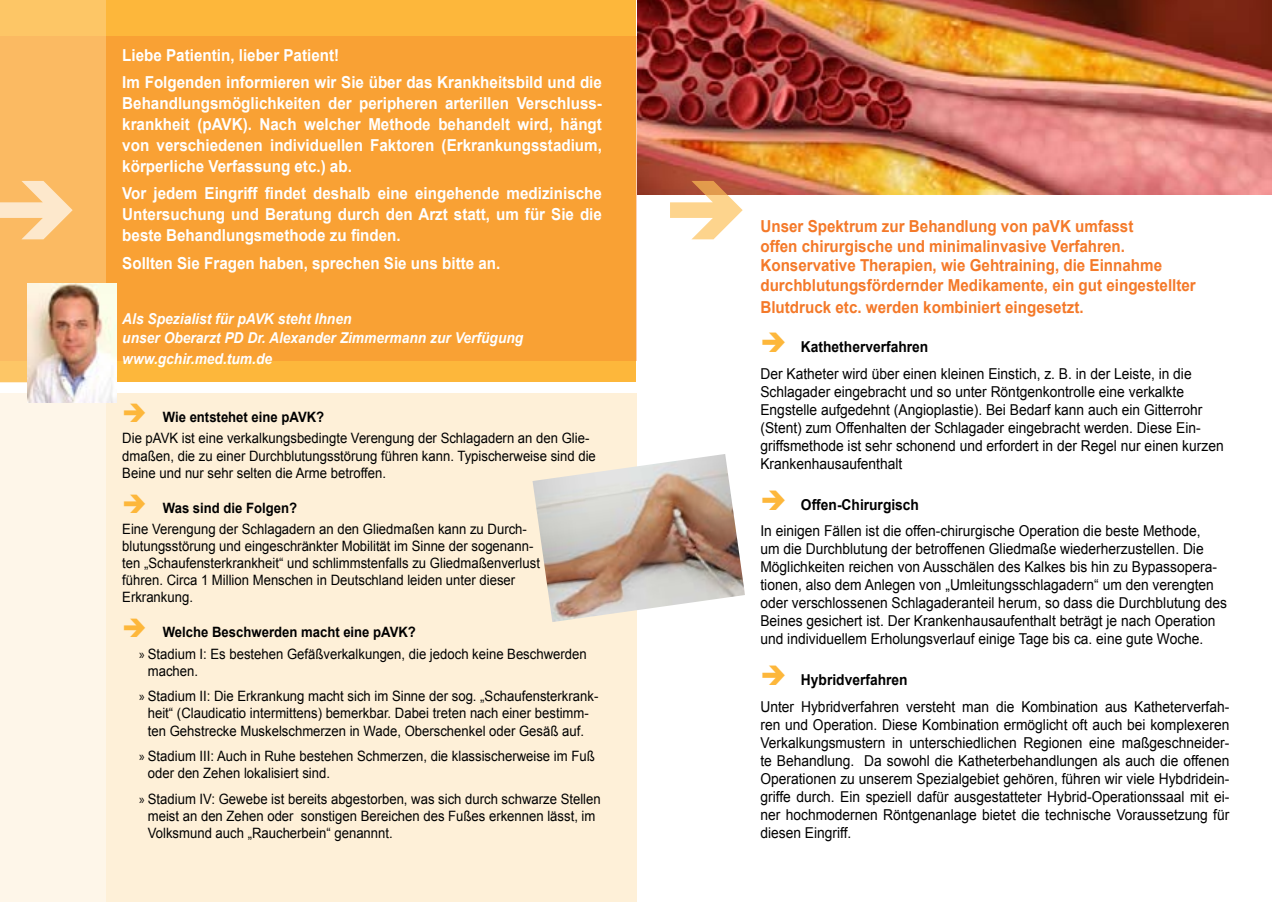
<style>
.page{position:relative;width:1272px;height:902px;background:#fff}
.page>*{position:absolute;margin:0;border:0;box-sizing:border-box;transform-origin:0 0}
.t1{font:700 16.5px/21px "Arial";color:#fff;text-align:justify;scale:.92 1}
.t2{font:700 16.5px/19.8px "Arial";color:#f47929;scale:.92 1}
.t3{font:15px/18px "Arial";color:#000;scale:.92 1}
.t4{font:italic 700 15px/19.5px "Arial";color:#fff;scale:.92 1}
.t5{font:14.25px/17.1px "Arial";color:#000;scale:.92 1}
.s1{color:#fdb73b}
.s2{font-weight:700}
.s3{font-family:"Myriad Pro"}
</style>
<div class="page">
<img style="left:637px;top:0;width:634px;height:194px">
<div style="left:0;top:0;width:636px;height:382px;background:#fdb73b"></div>
<div style="left:0;top:393px;width:636px;height:508px;background:#fef0d8"></div>
<div style="left:0;top:36px;width:636px;height:324px;background:#f9a134"></div>
<div style="left:0;top:0;width:106px;height:383px;background:#fbba62"></div>
<div style="left:0;top:393px;width:106px;height:508px;background:#fef6e9"></div>
<svg style="left:670px;top:181px;width:72px;height:58px"></svg>
<svg style="left:0;top:181px;width:73px;height:58px"></svg>
<img style="left:532px;top:454px;width:213px;height:168px">
<img style="left:27px;top:283px;width:89px;height:119px">
<p class="t1" style="left:122px;top:42px;width:523px;line-height:27.3px">Liebe Patientin, lieber Patient!<br>Im Folgenden informieren wir Sie über das Krankheitsbild und die</p>
<p class="t1" style="left:122px;top:93px;width:523px">Behandlungsmöglichkeiten der peripheren arterillen Verschluss&shy;krankheit (pAVK). Nach welcher Methode behandelt wird, hängt von verschiedenen individuellen Faktoren (Erkrankungsstadium, körperliche Verfassung etc.) ab.</p>
<p class="t1" style="left:122px;top:183px;width:523px">Vor jedem Eingriff findet deshalb eine eingehende medizinische Untersuchung und Beratung durch den Arzt statt, um für Sie die beste Behandlungsmethode zu finden.</p>
<p class="t1" style="left:122px;top:253px;width:412px">Sollten Sie Fragen haben, sprechen Sie uns bitte an.</p>
<p class="t4" style="left:122px;top:309px;width:437px">Als Spezialist für pAVK steht Ihnen<br>unser Oberarzt PD Dr. Alexander Zimmermann zur Verfügung</p>
<p class="t4" style="left:122px;top:349px;width:164px">www.gchir.med.tum.de</p>
<p class="t5" style="left:122px;top:406px;width:509px;line-height:21.3px"><span class="s1">➔</span> <span class="s2">Wie entstehet eine pAVK?<br></span>Die pAVK ist eine verkalkungsbedingte Verengung der Schlagadern an den Glie-</p>
<p class="t5" style="left:122px;top:447px;width:516px">dmaßen, die zu einer Durchblutungsstörung führen kann. Typischerweise sind die<br>Beine und nur sehr selten die Arme betroffen.</p>
<p class="t5" style="left:122px;top:497px;width:441px;line-height:21.3px"><span class="s1">➔</span> <span class="s2">Was sind die Folgen?<br></span>Eine Verengung der Schlagadern an den Gliedmaßen kann zu Durch-</p>
<p class="t5" style="left:122px;top:537px;width:455px">blutungsstörung und eingeschränkter Mobilität im Sinne der sogenann&shy;ten „Schaufensterkrankheit“ und schlimmstenfalls zu Gliedmaßenverlust führen. Circa 1 Million Menschen in Deutschland leiden unter dieser Erkrankung.</p>
<p class="t5" style="left:139px;top:621px;width:488px;line-height:21.3px;text-indent:-17px"><span class="s1">➔</span> <span class="s2">Welche Beschwerden macht eine pAVK?<br></span><span class="s3">»</span> Stadium I: Es bestehen Gefäßverkalkungen, die jedoch keine Beschwerden</p>
<p class="t5" style="left:139px;top:658px;width:500px;line-height:25.7px;text-indent:9px">machen.<br><span class="s3">»</span> Stadium II: Die Erkrankung macht sich im Sinne der sog. „Schaufensterkrank-</p>
<p class="t5" style="left:148px;top:705px;width:481px">heit“ (Claudicatio intermittens) bemerkbar. Dabei treten nach einer bestimm&shy;ten Gehstrecke Muskelschmerzen in Wade, Oberschenkel oder Gesäß auf.</p>
<p class="t5" style="left:148px;top:747px;width:487px;text-indent:-9px"><span class="s3">»</span> Stadium III: Auch in Ruhe bestehen Schmerzen, die klassischerweise im Fuß oder den Zehen lokalisiert sind.</p>
<p class="t5" style="left:148px;top:790px;width:494px;text-indent:-9px"><span class="s3">»</span> Stadium IV: Gewebe ist bereits abgestorben, was sich durch schwarze Stellen meist an den Zehen oder sonstigen Bereichen des Fußes erkennen lässt, im<br>Volksmund auch „Raucherbein“ genannnt.</p>
<p class="t2" style="left:760px;top:216px;width:475px">Unser Spektrum zur Behandlung von paVK umfasst<br>offen chirurgische und minimalinvasive Verfahren.<br>Konservative Therapien, wie Gehtraining, die Einnahme durchblutungsfördernder Medikamente, ein gut eingestellter</p>
<p class="t2" style="left:760px;top:297px;width:353px">Blutdruck etc. werden kombiniert eingesetzt.</p>
<p class="t3" style="left:760px;top:334px;width:470px;line-height:26.5px"><span class="s1">➔</span> <span class="s2">Kathetherverfahren<br></span>Der Katheter wird über einen kleinen Einstich, z. B. in der Leiste, in die</p>
<p class="t3" style="left:760px;top:383px;width:505px">Schlagader eingebracht und so unter Röntgenkontrolle eine verkalkte Engstelle aufgedehnt (Angioplastie). Bei Bedarf kann auch ein Gitterrohr (Stent) zum Offenhalten der Schlagader eingebracht werden. Diese Ein&shy;griffsmethode ist sehr schonend und erfordert in der Regel nur einen kurzen Krankenhausaufenthalt</p>
<p class="t3" style="left:760px;top:491px;width:480px;line-height:26.5px"><span class="s1">➔</span> <span class="s2">Offen-Chirurgisch<br></span>In einigen Fällen ist die offen-chirurgische Operation die beste Methode,</p>
<p class="t3" style="left:760px;top:540px;width:508px">um die Durchblutung der betroffenen Gliedmaße wiederherzustellen. Die Möglichkeiten reichen von Ausschälen des Kalkes bis hin zu Bypassopera&shy;tionen, also dem Anlegen von „Umleitungsschlagadern“ um den verengten oder verschlossenen Schlagaderanteil herum, so dass die Durchblutung des Beines gesichert ist. Der Krankenhausaufenthalt beträgt je nach Operation und individuellem Erholungsverlauf einige Tage bis ca. eine gute Woche.</p>
<p class="t3" style="left:760px;top:667px;width:511px;line-height:26.5px"><span class="s1">➔</span> <span class="s2">Hybridverfahren<br></span>Unter Hybridverfahren versteht man die Kombination aus Katheterverfah-</p>
<p class="t3" style="left:760px;top:715px;width:511px;text-align:justify">ren und Operation. Diese Kombination ermöglicht oft auch bei komplexeren Verkalkungsmustern in unterschiedlichen Regionen eine maßgeschneider&shy;te Behandlung. Da sowohl die Katheterbehandlungen als auch die offenen Operationen zu unserem Spezialgebiet gehören, führen wir viele Hybdridein&shy;griffe durch. Ein speziell dafür ausgestatteter Hybrid-Operationssaal mit ei&shy;ner hochmodernen Röntgenanlage bietet die technische Voraussetzung für diesen Eingriff.</p>
</div>
